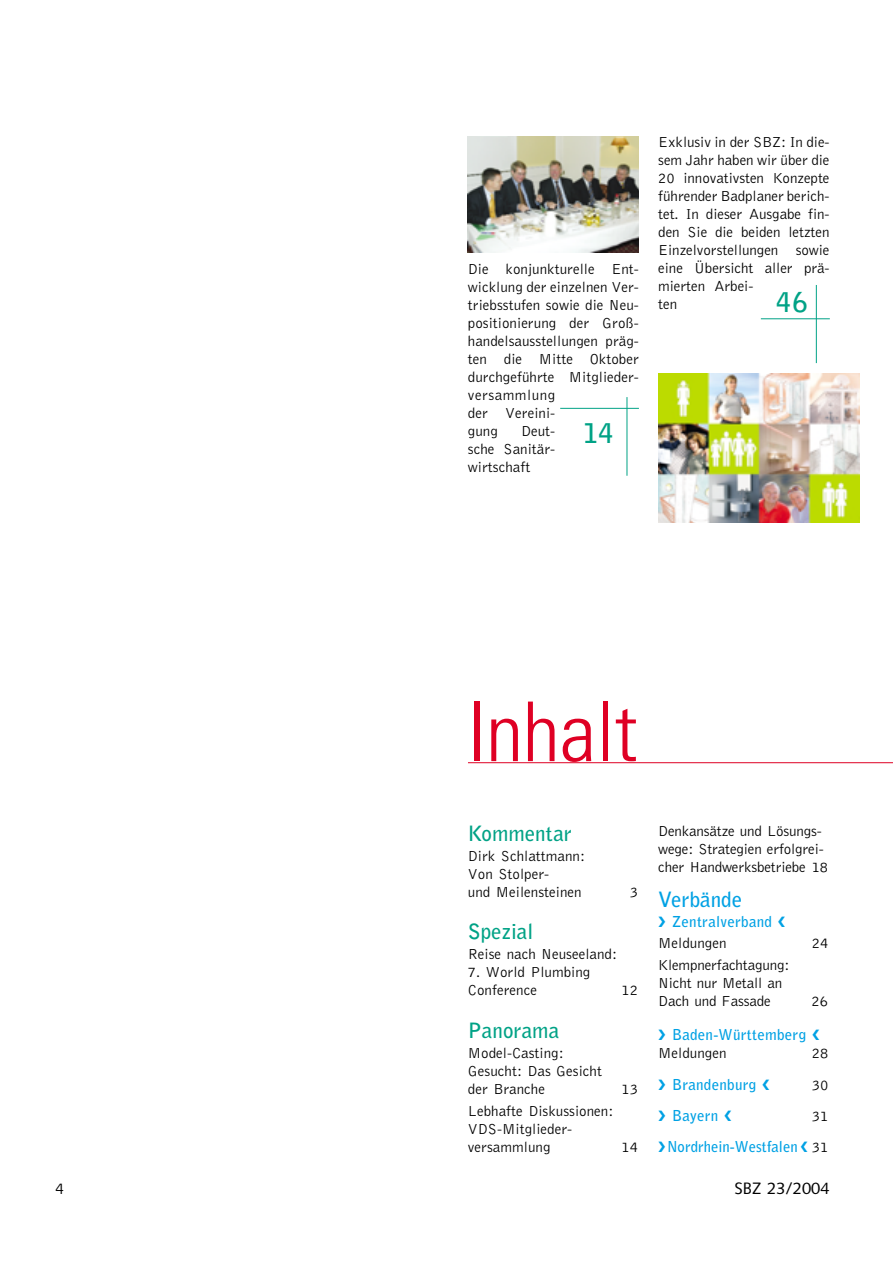
<style>
.page{position:relative;width:893px;height:1263px;background:#fff}
.page>*{position:absolute;margin:0;border:0;box-sizing:border-box;transform-origin:0 0}
.t1{font:300 condensed 82.5px "Univers";color:#df0024}
.t2{font:700 27px "Bell Gothic";color:#00a286}
.t3{font:700 21px "Bell Gothic";color:#00a286}
.t4{font:700 21px "Bell Gothic";color:#00a1e4}
.t5{font:16.5px "Syntax";color:#000}
.t6{font:300 16.5px "Bell Gothic";color:#000}
.t7{font:300 15px/18px "Bell Gothic";color:#000}
.t8{font:700 15px/31.3px "Bell Gothic";letter-spacing:.015em;color:#00a1e4;text-align:right}
.s1{font-weight:300;color:#000}
</style>
<div class="page">
<hr style="left:468px;top:762px;width:424px;height:1px;background:#df0024">
<img style="left:468px;top:136px;width:171px;height:116px">
<hr style="left:560px;top:408px;width:79px;height:1px;background:#00a286">
<hr style="left:626px;top:397px;width:1px;height:79px;background:#00a286">
<hr style="left:760px;top:318px;width:69px;height:1px;background:#00a286">
<hr style="left:816px;top:285px;width:1px;height:78px;background:#00a286">
<img style="left:658px;top:374px;width:201px;height:149px">
<p class="t7" style="left:468px;top:261px;width:172px">Die konjunkturelle Ent&shy;wicklung der einzelnen Ver&shy;triebsstufen sowie die Neu&shy;positionierung der Groß&shy;handelsausstellungen präg&shy;ten die Mitte Oktober durchgeführte Mitglieder&shy;versammlung<br>der Vereini-<br>gung</p>
<h2 class="t2" style="left:583px;top:423px;width:32px">14</h2>
<p class="t7" style="left:468px;top:423px;width:89px;text-align:justify;text-indent:53px">Deut&shy;sche Sanitär&shy;wirtschaft</p>
<p class="t7" style="left:658px;top:134px;width:173px">Exklusiv in der SBZ: In die&shy;sem Jahr haben wir über die<br>20 innovativsten Konzepte führender Badplaner berich&shy;tet. In dieser Ausgabe fin&shy;den Sie die beiden letzten<br>Einzelvorstellungen sowie eine Übersicht aller prä&shy;mierten Arbei-<br>ten</p>
<h2 class="t2" style="left:776px;top:292px;width:33px">46</h2>
<h1 class="t1" style="left:468px;top:702px;width:171px">Inhalt</h1>
<h3 class="t3" style="left:468px;top:825px;width:106px">Kommentar</h3>
<p class="t7" style="left:468px;top:848px;width:118px">Dirk Schlattmann:<br>Von Stolper-<br>und Meilensteinen</p>
<p class="t7" style="left:629px;top:884px;width:10px">3</p>
<h3 class="t3" style="left:468px;top:923px;width:67px">Spezial</h3>
<p class="t7" style="left:468px;top:946px;width:150px">Reise nach Neuseeland:</p>
<p class="t7" style="left:468px;top:964px;width:124px">7. World Plumbing<br>Conference</p>
<p class="t7" style="left:621px;top:982px;width:18px">12</p>
<h3 class="t3" style="left:468px;top:1022px;width:93px">Panorama</h3>
<p class="t7" style="left:468px;top:1045px;width:136px">Model-Casting:<br>Gesucht: Das Gesicht der Branche</p>
<p class="t7" style="left:468px;top:1103px;width:147px">Lebhafte Diskussionen:<br>VDS-Mitglieder&shy;versammlung</p>
<p class="t7" style="left:621px;top:1081px;width:18px">13</p>
<p class="t7" style="left:621px;top:1139px;width:18px">14</p>
<p class="t7" style="left:658px;top:823px;width:171px">Denkansätze und Lösungs&shy;wege: Strategien erfolgrei&shy;cher Handwerksbetriebe 18</p>
<h3 class="t4" style="left:658px;top:891px;width:85px">Verbände</h3>
<p class="t8" style="left:672px;top:907px;width:101px">Zentralverband</p>
<p class="t7" style="left:658px;top:935px;width:70px">Meldungen</p>
<p class="t7" style="left:811px;top:935px;width:18px">24</p>
<p class="t7" style="left:658px;top:957px;width:133px">Klempnerfachtagung:<br>Nicht nur Metall an<br>Dach und Fassade</p>
<p class="t7" style="left:811px;top:993px;width:18px">26</p>
<p class="t8" style="left:672px;top:1020px;width:135px">Baden-Württemberg</p>
<p class="t7" style="left:658px;top:1045px;width:70px">Meldungen</p>
<p class="t7" style="left:811px;top:1045px;width:18px">28</p>
<p class="t8" style="left:672px;top:1070px;width:86px">Brandenburg</p>
<p class="t7" style="left:811px;top:1077px;width:18px">30</p>
<p class="t8" style="left:672px;top:1101px;width:48px">Bayern</p>
<p class="t8" style="left:667px;top:1101px;width:163px"><span class="s1">31<br></span>Nordrhein-Westfalen <span class="s1">31</span></p>
<p class="t6" style="left:55px;top:1183px;width:11px">4</p>
<p class="t5" style="left:734px;top:1182px;width:96px">SBZ 23/2004</p>
</div>
